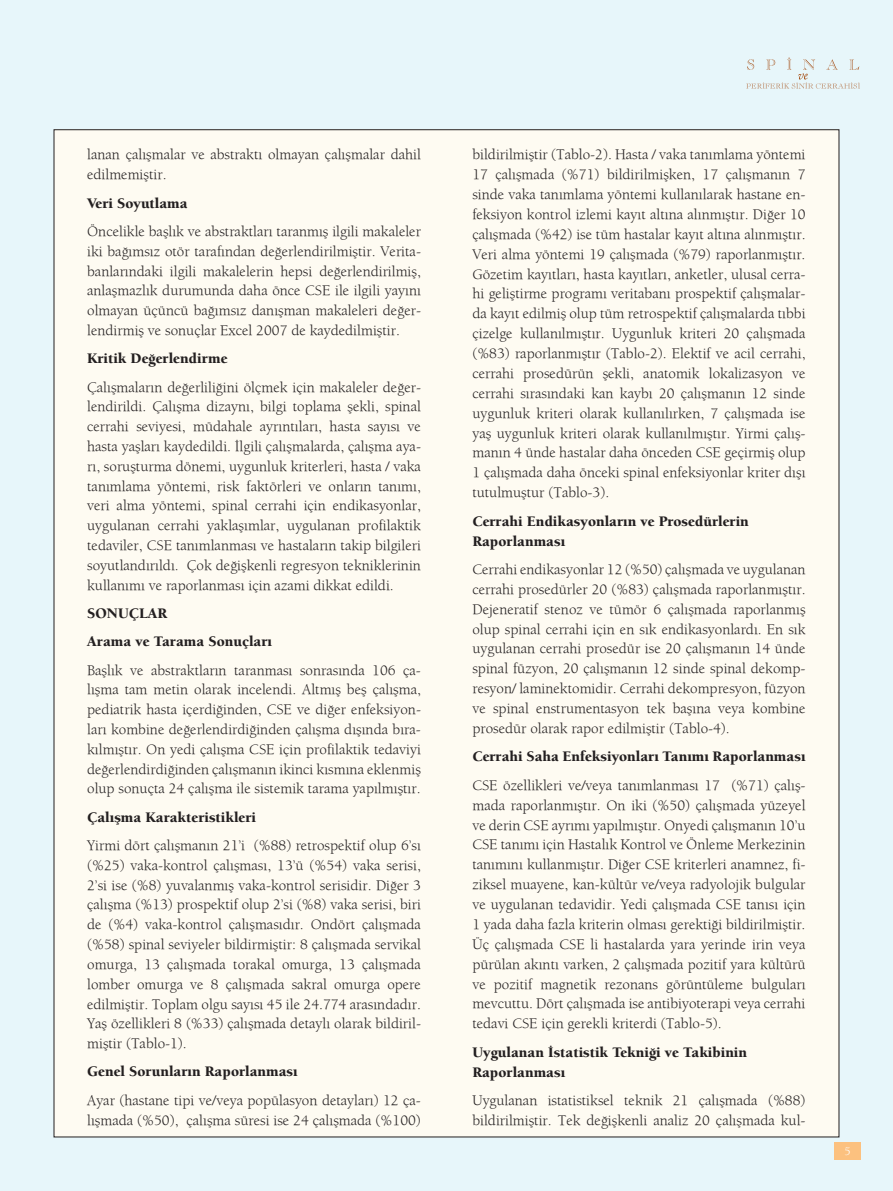
<style>
.page{position:relative;width:893px;height:1191px;background:#e7f6fa}
.page>*{position:absolute;margin:0;border:0;box-sizing:border-box;transform-origin:0 0}
.t1{font:15px/19.8px "Berkeley";color:#231f20}
.t2{font:900 15px/19.8px "Berkeley";color:#231f20}
.t3{font:12px "Berkeley";color:#fff}
.s1{font-weight:900}
</style>
<div class="page">
<div style="left:54px;top:130px;width:785px;height:1007px;background:#fefbf2"></div>
<div style="left:834px;top:1141px;width:27px;height:18px;background:#fcc17f"></div>
<svg style="left:746px;top:57px;width:114px;height:32px"></svg>
<p class="t1" style="left:87px;top:145px;width:335px">lanan çalışmalar ve abstraktı olmayan çalışmalar dahil edilmemiştir.</p>
<p class="t1" style="left:87px;top:188px;width:335px;line-height:28.3px"><span class="s1">Veri Soyutlama<br></span>Öncelikle başlık ve abstraktları taranmış ilgili makaleler</p>
<p class="t1" style="left:87px;top:241px;width:335px;text-align:justify">iki bağımsız otör tarafından değerlendirilmiştir. Verita&shy;banlarındaki ilgili makalelerin hepsi değerlendirilmiş, anlaşmazlık durumunda daha önce CSE ile ilgili yayını olmayan üçüncü bağımsız danışman makaleleri değer&shy;lendirmiş ve sonuçlar Excel 2007 de kaydedilmiştir.</p>
<p class="t1" style="left:87px;top:344px;width:335px;line-height:28.3px"><span class="s1">Kritik Değerlendirme<br></span>Çalışmaların değerliliğini ölçmek için makaleler değer-</p>
<p class="t1" style="left:87px;top:396px;width:335px;text-align:justify">lendirildi. Çalışma dizaynı, bilgi toplama şekli, spinal cerrahi seviyesi, müdahale ayrıntıları, hasta sayısı ve hasta yaşları kaydedildi. İlgili çalışmalarda, çalışma aya&shy;rı, soruşturma dönemi, uygunluk kriterleri, hasta / vaka tanımlama yöntemi, risk faktörleri ve onların tanımı, veri alma yöntemi, spinal cerrahi için endikasyonlar, uygulanan cerrahi yaklaşımlar, uygulanan profilaktik tedaviler, CSE tanımlanması ve hastaların takip bilgileri soyutlandırıldı. Çok değişkenli regresyon tekniklerinin kullanımı ve raporlanması için azami dikkat edildi.</p>
<p class="t1" style="left:87px;top:599px;width:335px;line-height:28.3px"><span class="s1">SONUÇLAR<br>Arama ve Tarama Sonuçları<br></span>Başlık ve abstraktların taranması sonrasında 106 ça-</p>
<p class="t1" style="left:87px;top:679px;width:335px;text-align:justify">lışma tam metin olarak incelendi. Altmış beş çalışma, pediatrik hasta içerdiğinden, CSE ve diğer enfeksiyon&shy;ları kombine değerlendirdiğinden çalışma dışında bıra&shy;kılmıştır. On yedi çalışma CSE için profilaktik tedaviyi değerlendirdiğinden çalışmanın ikinci kısmına eklenmiş olup sonuçta 24 çalışma ile sistemik tarama yapılmıştır.</p>
<p class="t1" style="left:87px;top:802px;width:335px;line-height:28.3px"><span class="s1">Çalışma Karakteristikleri<br></span>Yirmi dört çalışmanın 21’i (%88) retrospektif olup 6’sı</p>
<p class="t1" style="left:87px;top:855px;width:335px;text-align:justify">(%25) vaka-kontrol çalışması, 13’ü (%54) vaka serisi, 2’si ise (%8) yuvalanmış vaka-kontrol serisidir. Diğer 3 çalışma (%13) prospektif olup 2’si (%8) vaka serisi, biri de (%4) vaka-kontrol çalışmasıdır. Ondört çalışmada (%58) spinal seviyeler bildirmiştir: 8 çalışmada servikal omurga, 13 çalışmada torakal omurga, 13 çalışmada lomber omurga ve 8 çalışmada sakral omurga opere edilmiştir. Toplam olgu sayısı 45 ile 24.774 arasındadır.<br>Yaş özellikleri 8 (%33) çalışmada detaylı olarak bildiril&shy;miştir (Tablo-1).</p>
<p class="t1" style="left:87px;top:1057px;width:335px;line-height:28.3px"><span class="s1">Genel Sorunların Raporlanması<br></span>Ayar (hastane tipi ve/veya popülasyon detayları) 12 ça-</p>
<p class="t1" style="left:87px;top:1109px;width:335px">lışmada (%50), çalışma süresi ise 24 çalışmada (%100)</p>
<p class="t1" style="left:472px;top:144px;width:335px;text-align:justify">bildirilmiştir (Tablo-2). Hasta / vaka tanımlama yöntemi 17 çalışmada (%71) bildirilmişken, 17 çalışmanın 7 sinde vaka tanımlama yöntemi kullanılarak hastane en&shy;feksiyon kontrol izlemi kayıt altına alınmıştır. Diğer 10 çalışmada (%42) ise tüm hastalar kayıt altına alınmıştır.<br>Veri alma yöntemi 19 çalışmada (%79) raporlanmıştır.<br>Gözetim kayıtları, hasta kayıtları, anketler, ulusal cerra&shy;hi geliştirme programı veritabanı prospektif çalışmalar&shy;da kayıt edilmiş olup tüm retrospektif çalışmalarda tıbbi çizelge kullanılmıştır. Uygunluk kriteri 20 çalışmada (%83) raporlanmıştır (Tablo-2). Elektif ve acil cerrahi, cerrahi prosedürün şekli, anatomik lokalizasyon ve cerrahi sırasındaki kan kaybı 20 çalışmanın 12 sinde uygunluk kriteri olarak kullanılırken, 7 çalışmada ise yaş uygunluk kriteri olarak kullanılmıştır. Yirmi çalış&shy;manın 4 ünde hastalar daha önceden CSE geçirmiş olup 1 çalışmada daha önceki spinal enfeksiyonlar kriter dışı tutulmuştur (Tablo-3).</p>
<p class="t2" style="left:472px;top:511px;width:278px">Cerrahi Endikasyonların ve Prosedürlerin<br>Raporlanması</p>
<p class="t1" style="left:472px;top:559px;width:335px;text-align:justify">Cerrahi endikasyonlar 12 (%50) çalışmada ve uygulanan cerrahi prosedürler 20 (%83) çalışmada raporlanmıştır.<br>Dejeneratif stenoz ve tümör 6 çalışmada raporlanmış olup spinal cerrahi için en sık endikasyonlardı. En sık uygulanan cerrahi prosedür ise 20 çalışmanın 14 ünde spinal füzyon, 20 çalışmanın 12 sinde spinal dekomp&shy;resyon/ laminektomidir. Cerrahi dekompresyon, füzyon ve spinal enstrumentasyon tek başına veya kombine prosedür olarak rapor edilmiştir (Tablo-4).</p>
<p class="t1" style="left:472px;top:742px;width:335px;line-height:28.3px"><span class="s1">Cerrahi Saha Enfeksiyonları Tanımı Raporlanması<br></span>CSE özellikleri ve/veya tanımlanması 17 (%71) çalış-</p>
<p class="t1" style="left:472px;top:794px;width:335px;text-align:justify">mada raporlanmıştır. On iki (%50) çalışmada yüzeyel ve derin CSE ayrımı yapılmıştır. Onyedi çalışmanın 10’u CSE tanımı için Hastalık Kontrol ve Önleme Merkezinin tanımını kullanmıştır. Diğer CSE kriterleri anamnez, fi&shy;ziksel muayene, kan-kültür ve/veya radyolojik bulgular ve uygulanan tedavidir. Yedi çalışmada CSE tanısı için 1 yada daha fazla kriterin olması gerektiği bildirilmiştir.<br>Üç çalışmada CSE li hastalarda yara yerinde irin veya pürülan akıntı varken, 2 çalışmada pozitif yara kültürü ve pozitif magnetik rezonans görüntüleme bulguları mevcuttu. Dört çalışmada ise antibiyoterapi veya cerrahi tedavi CSE için gerekli kriterdi (Tablo-5).</p>
<p class="t2" style="left:472px;top:1042px;width:276px">Uygulanan İstatistik Tekniği ve Takibinin<br>Raporlanması</p>
<p class="t1" style="left:472px;top:1090px;width:335px">Uygulanan istatistiksel teknik 21 çalışmada (%88) bildirilmiştir. Tek değişkenli analiz 20 çalışmada kul-</p>
<p class="t3" style="left:844px;top:1143px;width:8px">5</p>
</div>
